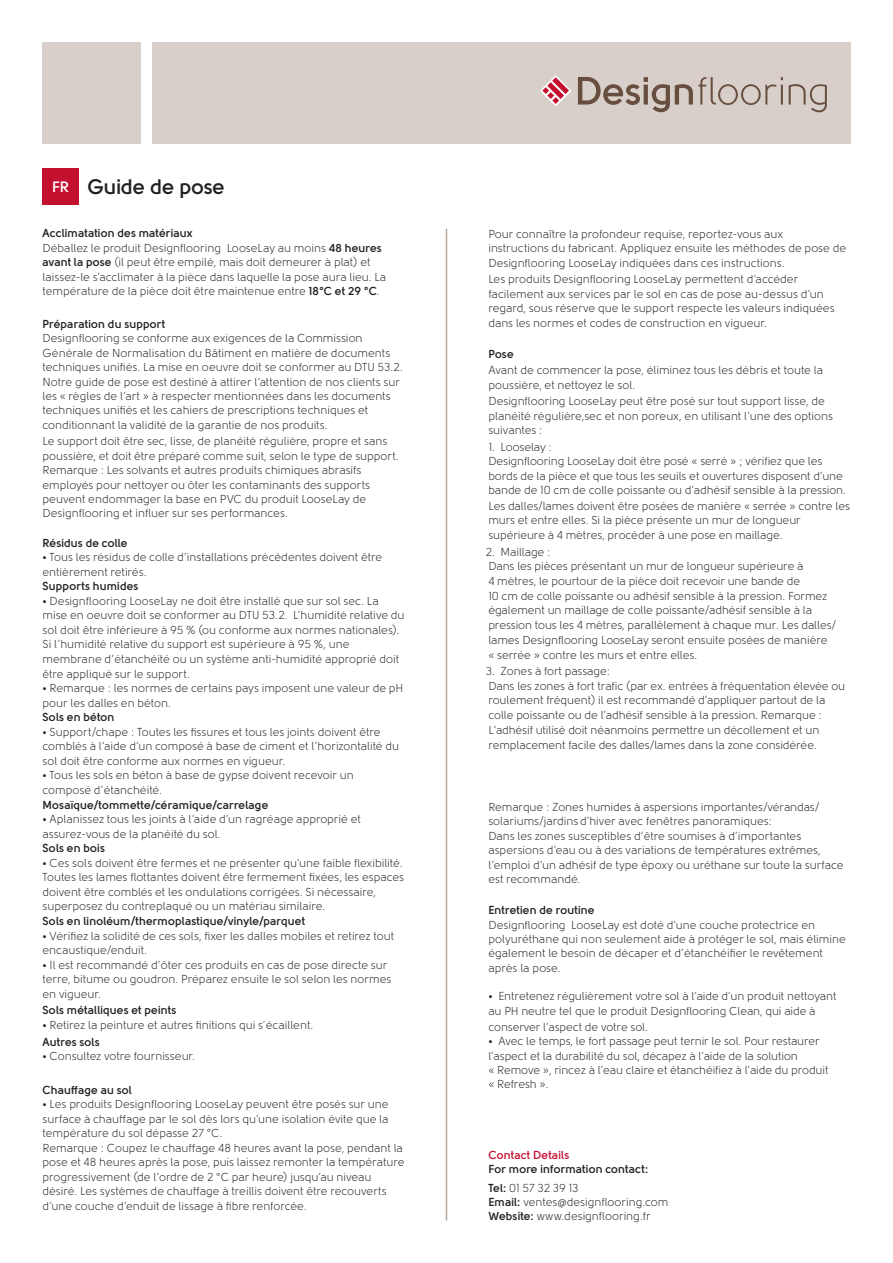
<style>
.page{position:relative;width:893px;height:1263px;background:#fff}
.page>*{position:absolute;margin:0;border:0;box-sizing:border-box;transform-origin:0 0}
.t1{font:700 21px "Solomon";letter-spacing:-.015em;color:#231f20}
.t2{font:700 15px "Solomon";color:#fff}
.t3{font:11.55px/14.4px "Solomon";letter-spacing:-.005em;color:#231f20}
.t4{font:700 11.55px "Solomon";letter-spacing:.005em;color:#231f20}
.t5{font:700 11.55px "Solomon";letter-spacing:.01em;color:#c3102f}
.s1{font-weight:700}
</style>
<div class="page">
<div style="left:152px;top:43px;width:698px;height:101px;background:#d8cfca"></div>
<svg style="left:578px;top:77px;width:205px;height:35px"></svg>
<svg style="left:789px;top:84px;width:38px;height:28px"></svg>
<svg style="left:540px;top:75px;width:31px;height:31px"></svg>
<div style="left:43px;top:43px;width:98px;height:101px;background:#d8cfca"></div>
<hr style="left:446px;top:229px;width:1px;height:991px;background:#b3a59e">
<div style="left:43px;top:168px;width:36px;height:36px;background:#c3102f"></div>
<p class="t2" style="left:52px;top:178px;width:18px">FR</p>
<p class="t1" style="left:87px;top:175px;width:139px">Guide de pose</p>
<p class="t4" style="left:43px;top:227px;width:152px">Acclimatation des matériaux</p>
<p class="t3" style="left:43px;top:241px;width:345px">Déballez le produit Designflooring LooseLay au moins <span class="s1">48 heures avant la pose</span> (il peut être empilé, mais doit demeurer à plat) et laissez-le s’acclimater à la pièce dans laquelle la pose aura lieu. La température de la pièce doit être maintenue entre <span class="s1">18°C et 29 °C</span>.</p>
<p class="t4" style="left:43px;top:317px;width:124px">Préparation du support</p>
<p class="t3" style="left:43px;top:331px;width:362px">Designflooring se conforme aux exigences de la Commission Générale de Normalisation du Bâtiment en matière de documents techniques unifiés. La mise en oeuvre doit se conformer au DTU 53.2.<br>Notre guide de pose est destiné à attirer l’attention de nos clients sur les « règles de l’art » à respecter mentionnées dans les documents techniques unifiés et les cahiers de prescriptions techniques et conditionnant la validité de la garantie de nos produits.</p>
<p class="t3" style="left:43px;top:434px;width:358px">Le support doit être sec, lisse, de planéité régulière, propre et sans poussière, et doit être préparé comme suit, selon le type de support.<br>Remarque : Les solvants et autres produits chimiques abrasifs employés pour nettoyer ou ôter les contaminants des supports peuvent endommager la base en PVC du produit LooseLay de Designflooring et influer sur ses performances.</p>
<p class="t4" style="left:43px;top:536px;width:87px">Résidus de colle</p>
<p class="t3" style="left:43px;top:550px;width:341px">• Tous les résidus de colle d’installations précédentes doivent être entièrement retirés.</p>
<p class="t4" style="left:43px;top:579px;width:98px">Supports humides</p>
<p class="t3" style="left:43px;top:593px;width:364px">• Designflooring LooseLay ne doit être installé que sur sol sec. La mise en oeuvre doit se conformer au DTU 53.2. L’humidité relative du sol doit être inférieure à 95 % (ou conforme aux normes nationales).<br>Si l’humidité relative du support est supérieure à 95 %, une membrane d’étanchéité ou un système anti-humidité approprié doit être appliqué sur le support.</p>
<p class="t3" style="left:43px;top:681px;width:362px">• Remarque : les normes de certains pays imposent une valeur de pH pour les dalles en béton.</p>
<p class="t4" style="left:43px;top:710px;width:74px">Sols en béton</p>
<p class="t3" style="left:43px;top:724px;width:358px">• Support/chape : Toutes les fissures et tous les joints doivent être comblés à l’aide d’un composé à base de ciment et l’horizontalité du sol doit être conforme aux normes en vigueur.</p>
<p class="t3" style="left:43px;top:768px;width:313px">• Tous les sols en béton à base de gypse doivent recevoir un composé d’étanchéité.</p>
<p class="t4" style="left:43px;top:798px;width:227px">Mosaïque/tommette/céramique/carrelage</p>
<p class="t3" style="left:43px;top:812px;width:320px">• Aplanissez tous les joints à l’aide d’un ragréage approprié et assurez-vous de la planéité du sol.</p>
<p class="t4" style="left:43px;top:841px;width:64px">Sols en bois</p>
<p class="t3" style="left:43px;top:855px;width:363px">• Ces sols doivent être fermes et ne présenter qu’une faible flexibilité.<br>Toutes les lames flottantes doivent être fermement fixées, les espaces doivent être comblés et les ondulations corrigées. Si nécessaire, superposez du contreplaqué ou un matériau similaire.</p>
<p class="t4" style="left:43px;top:914px;width:264px">Sols en linoléum/thermoplastique/vinyle/parquet</p>
<p class="t3" style="left:43px;top:928px;width:353px">• Vérifiez la solidité de ces sols, fixer les dalles mobiles et retirez tout encaustique/enduit.</p>
<p class="t3" style="left:43px;top:957px;width:350px">• Il est recommandé d’ôter ces produits en cas de pose directe sur terre, bitume ou goudron. Préparez ensuite le sol selon les normes en vigueur.</p>
<p class="t4" style="left:43px;top:1004px;width:135px">Sols métalliques et peints</p>
<p class="t3" style="left:43px;top:1018px;width:272px">• Retirez la peinture et autres finitions qui s’écaillent.</p>
<p class="t4" style="left:43px;top:1035px;width:59px">Autres sols</p>
<p class="t3" style="left:43px;top:1049px;width:154px">• Consultez votre fournisseur.</p>
<p class="t4" style="left:43px;top:1083px;width:91px">Chauffage au sol</p>
<p class="t3" style="left:43px;top:1097px;width:364px">• Les produits Designflooring LooseLay peuvent être posés sur une surface à chauffage par le sol dès lors qu’une isolation évite que la température du sol dépasse 27 °C.<br>Remarque : Coupez le chauffage 48 heures avant la pose, pendant la pose et 48 heures après la pose, puis laissez remonter la température progressivement (de l’ordre de 2 °C par heure) jusqu’au niveau désiré. Les systèmes de chauffage à treillis doivent être recouverts d’une couche d’enduit de lissage à fibre renforcée.</p>
<p class="t3" style="left:488px;top:226px;width:359px">Pour connaître la profondeur requise, reportez-vous aux instructions du fabricant. Appliquez ensuite les méthodes de pose de<br>Designflooring LooseLay indiquées dans ces instructions.</p>
<p class="t3" style="left:488px;top:272px;width:348px">Les produits Designflooring LooseLay permettent d’accéder facilement aux services par le sol en cas de pose au-dessus d’un regard, sous réserve que le support respecte les valeurs indiquées dans les normes et codes de construction en vigueur.</p>
<p class="t4" style="left:488px;top:347px;width:27px">Pose</p>
<p class="t3" style="left:488px;top:363px;width:336px">Avant de commencer la pose, éliminez tous les débris et toute la poussière, et nettoyez le sol.</p>
<p class="t3" style="left:488px;top:394px;width:346px">Designflooring LooseLay peut être posé sur tout support lisse, de planéité régulière,sec et non poreux, en utilisant l’une des options suivantes :</p>
<p class="t3" style="left:488px;top:439px;width:363px">1. Looselay :<br>Designflooring LooseLay doit être posé « serré » ; vérifiez que les bords de la pièce et que tous les seuils et ouvertures disposent d’une bande de 10 cm de colle poissante ou d’adhésif sensible à la pression.<br>Les dalles/lames doivent être posées de manière « serrée » contre les murs et entre elles. Si la pièce présente un mur de longueur supérieure à 4 mètres, procéder à une pose en maillage.</p>
<p class="t3" style="left:486px;top:544px;width:352px">2. Maillage :<br>Dans les pièces présentant un mur de longueur supérieure à<br>4 mètres, le pourtour de la pièce doit recevoir une bande de<br>10 cm de colle poissante ou adhésif sensible à la pression. Formez également un maillage de colle poissante/adhésif sensible à la pression tous les 4 mètres, parallèlement à chaque mur. Les dalles/ lames Designflooring LooseLay seront ensuite posées de manière<br>« serrée » contre les murs et entre elles.</p>
<p class="t3" style="left:486px;top:664px;width:361px">3. Zones à fort passage:<br>Dans les zones à fort trafic (par ex. entrées à fréquentation élevée ou roulement fréquent) il est recommandé d’appliquer partout de la colle poissante ou de l’adhésif sensible à la pression. Remarque :<br>L’adhésif utilisé doit néanmoins permettre un décollement et un remplacement facile des dalles/lames dans la zone considérée.</p>
<p class="t3" style="left:488px;top:800px;width:357px">Remarque : Zones humides à aspersions importantes/vérandas/ solariums/jardins d’hiver avec fenêtres panoramiques:<br>Dans les zones susceptibles d’être soumises à d’importantes aspersions d’eau ou à des variations de températures extrêmes, l’emploi d’un adhésif de type époxy ou uréthane sur toute la surface est recommandé.</p>
<p class="t3" style="left:488px;top:903px;width:359px"><span class="s1">Entretien de routine<br></span>Designflooring LooseLay est doté d’une couche protectrice en polyuréthane qui non seulement aide à protéger le sol, mais élimine également le besoin de décaper et d’étanchéifier le revêtement après la pose.</p>
<p class="t3" style="left:488px;top:988px;width:350px;line-height:15.5px">• Entretenez régulièrement votre sol à l’aide d’un produit nettoyant au PH neutre tel que le produit Designflooring Clean, qui aide à conserver l’aspect de votre sol.</p>
<p class="t3" style="left:488px;top:1034px;width:342px">• Avec le temps, le fort passage peut ternir le sol. Pour restaurer l’aspect et la durabilité du sol, décapez à l’aide de la solution<br>« Remove », rincez à l’eau claire et étanchéifiez à l’aide du produit « Refresh ».</p>
<p class="t5" style="left:488px;top:1148px;width:82px">Contact Details</p>
<p class="t4" style="left:488px;top:1162px;width:162px">For more information contact:</p>
<p class="t3" style="left:488px;top:1180px;width:182px"><span class="s1">Tel:</span> 01 57 32 39 13<br><span class="s1">Email:</span> ventes@designflooring.com<br><span class="s1">Website:</span> www.designflooring.fr</p>
</div>
